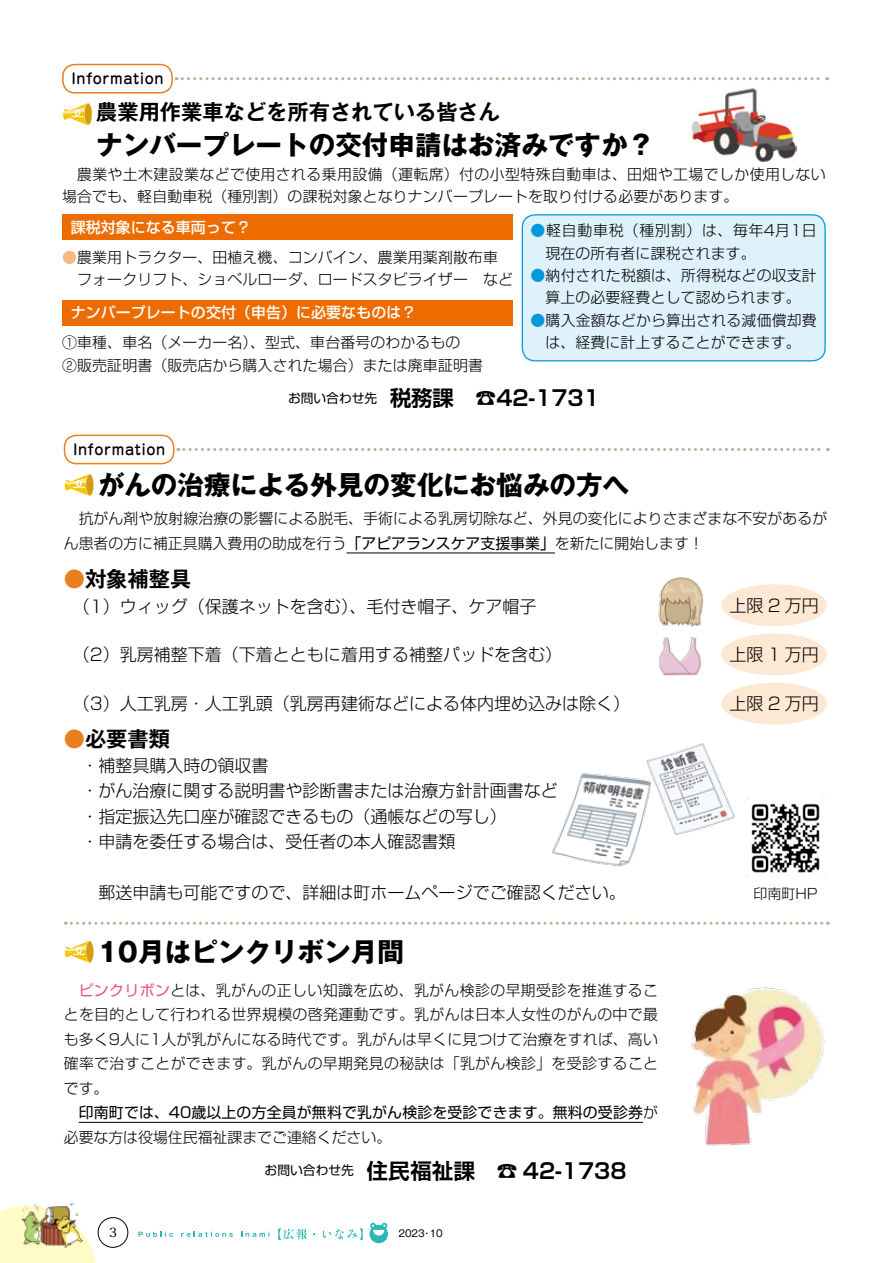
<style>
.page{position:relative;width:893px;height:1263px;background:#fff}
.page>*{position:absolute;margin:0;border:0;box-sizing:border-box;transform-origin:0 0}
.t1{font:700 26.55px "Gothic MB101 Pro";color:#000}
.t2{font:700 21.3px "Shin Go Pro De";color:#000}
.t3{font:700 21.3px "Gothic MB101 Pro De";color:#000}
.t4{font:700 21.3px "Gothic MB101 Pr 6 N De";color:#000}
.t5{font:300 16.95px/25.5px "Shin Go Pr 6 N";color:#000}
.t6{font:300 14.85px/24.5px "Shin Go Pr 6 N";letter-spacing:.005em;color:#000}
.t7{font:300 14.85px/22.4px "Shin Go Pro";letter-spacing:.01em;color:#000}
.t8{font:300 14.85px/22.4px "Shin Go Pro";letter-spacing:.03em;color:#000}
.t9{font:14.85px/24.5px "Shin Go Pr 6 N";letter-spacing:.01em;color:#000}
.t10{font:500 14.85px "Shin Go Pro";letter-spacing:.01em;color:#fff}
.t11{font:500 14.55px "Jun 34 Pro";letter-spacing:.03em;color:#000}
.t12{font:300 14.1px "Shin Go Pro";color:#000}
.t13{font:12.75px "Shin Go Pro";color:#000}
.t14{font:500 12.75px "Koz Min Pro";color:#000}
.t15{font:9.6px "Gothic MB101 Pro";color:#000}
.s1{color:#0099d9}
.s2{color:#f7b981}
.s3{font-weight:400}
.s4{color:#e97f1d}
.s5{font-weight:400;color:#e95383}
.s6{font-weight:300}
</style>
<div class="page">
<svg style="left:0;top:1208px;width:96px;height:55px;background:#fffbce"></svg>
<img style="left:11px;top:1202px;width:80px;height:49px">
<div style="left:522px;top:215px;width:303px;height:146px;background:#dff2fc;border-radius:13px"></div>
<div style="left:522px;top:214px;width:304px;height:147px;border:1px solid #0099d9;border-radius:13px"></div>
<div style="left:98px;top:1217px;width:30px;height:30px;border:1px solid #000;border-radius:50%"></div>
<div style="left:369px;top:1225px;width:19px;height:18px;background:#2bb7b3;border-radius:50%"></div>
<svg style="left:278px;top:1228px;width:29px;height:12px"></svg>
<svg style="left:322px;top:1228px;width:41px;height:12px"></svg>
<svg style="left:138px;top:1231px;width:35px;height:6px"></svg>
<svg style="left:181px;top:1231px;width:52px;height:6px"></svg>
<svg style="left:241px;top:1231px;width:28px;height:6px"></svg>
<svg style="left:370px;top:1223px;width:17px;height:12px"></svg>
<hr style="left:347px;top:553px;width:208px;height:1px;background:#000">
<svg style="left:65px;top:474px;width:29px;height:22px"></svg>
<div style="left:64px;top:435px;width:110px;height:29px;border:2px solid #e97f1d;border-radius:12px"></div>
<svg style="left:178px;top:448px;width:650px;height:3px"></svg>
<div style="left:721px;top:584px;width:106px;height:42px;background:#fce8d3;border-radius:50%"></div>
<div style="left:721px;top:633px;width:106px;height:42px;background:#fce8d3;border-radius:50%"></div>
<div style="left:721px;top:683px;width:106px;height:41px;background:#fce8d3;border-radius:50%"></div>
<img style="left:658px;top:577px;width:46px;height:50px">
<img style="left:659px;top:637px;width:42px;height:39px">
<svg style="left:65px;top:940px;width:29px;height:23px"></svg>
<svg style="left:65px;top:922px;width:763px;height:3px"></svg>
<hr style="left:79px;top:1122px;width:564px;height:1px;background:#000">
<img style="left:691px;top:987px;width:134px;height:159px">
<img style="left:745px;top:797px;width:81px;height:81px">
<img style="left:646px;top:743px;width:89px;height:92px">
<img style="left:552px;top:767px;width:100px;height:100px">
<div style="left:62px;top:214px;width:451px;height:26px;background:#ed6c00"></div>
<div style="left:62px;top:300px;width:451px;height:25px;background:#ed6c00"></div>
<svg style="left:63px;top:103px;width:30px;height:23px"></svg>
<div style="left:62px;top:64px;width:111px;height:30px;border:2px solid #e97f1d;border-radius:12px"></div>
<svg style="left:176px;top:77px;width:652px;height:3px"></svg>
<img style="left:691px;top:88px;width:106px;height:74px">
<p class="t11" style="left:71px;top:67px;width:94px">Information</p>
<h2 class="t3" style="left:96px;top:95px;width:405px">農業用作業車などを所有されている皆さん</h2>
<h1 class="t1" style="left:96px;top:122px;width:560px">ナンバープレートの交付申請はお済みですか?</h1>
<p class="t8" style="left:62px;top:161px;width:765px;text-indent:15px">農業や土木建設業などで使用される乗用設備（運転席）付の小型特殊自動車は、田畑や工場でしか使用しない場合でも、軽自動車税（種別割）の課税対象となりナンバープレートを取り付ける必要があります。</p>
<p class="t7" style="left:545px;top:218px;width:273px;text-indent:-15px"><span class="s1">●</span>軽自動車税（種別割）は、毎年4月1日現在の所有者に課税されます。</p>
<p class="t7" style="left:531px;top:262px;width:288px;text-align:center"><span class="s1">●</span>納付された税額は、所得税などの収支計算上の必要経費として認められます。</p>
<p class="t7" style="left:531px;top:307px;width:288px;text-align:center"><span class="s1">●</span>購入金額などから算出される減価償却費は、経費に計上することができます。</p>
<p class="t10" style="left:71px;top:215px;width:182px">課税対象になる車両って?</p>
<p class="t7" style="left:62px;top:244px;width:452px"><span class="s2">●</span>農業用トラクター、田植え機、コンバイン、農業用薬剤散布車　フォークリフト、ショベルローダ、ロードスタビライザー　など</p>
<p class="t10" style="left:71px;top:300px;width:347px">ナンバープレートの交付（申告）に必要なものは?</p>
<p class="t7" style="left:62px;top:330px;width:422px">①車種、車名（メーカー名）、型式、車台番号のわかるもの<br>②販売証明書（販売店から購入された場合）または廃車証明書</p>
<p class="t11" style="left:73px;top:438px;width:94px">Information</p>
<p class="t13" style="left:288px;top:388px;width:91px">お問い合わせ先</p>
<h2 class="t2" style="left:390px;top:381px;width:65px">税務課</h2>
<h2 class="t2" style="left:475px;top:381px;width:126px">☎42-1731</h2>
<h1 class="t1" style="left:98px;top:463px;width:533px">がんの治療による外見の変化にお悩みの方へ</h1>
<p class="t6" style="left:64px;top:505px;width:765px;text-indent:15px">抗がん剤や放射線治療の影響による脱毛、手術による乳房切除など、外見の変化によりさまざまな不安があるがん患者の方に補正具購入費用の助成を行う<span class="s3">「アピアランスケア支援事業」</span>を新たに開始します!</p>
<h2 class="t4" style="left:64px;top:562px;width:129px"><span class="s4">●</span>対象補整具</h2>
<p class="t5" style="left:73px;top:592px;width:465px">（1）ウィッグ（保護ネットを含む）、毛付き帽子、ケア帽子</p>
<p class="t5" style="left:73px;top:641px;width:491px">（2）乳房補整下着（下着とともに着用する補整パッドを含む(</p>
<p class="t5" style="left:73px;top:690px;width:559px">（3）人工乳房・人工乳頭（乳房再建術などによる体内埋め込みは除く(</p>
<h2 class="t4" style="left:64px;top:721px;width:108px"><span class="s4">●</span>必要書類</h2>
<p class="t5" style="left:81px;top:751px;width:478px">・補整具購入時の領収書<br>・がん治療に関する説明書や診断書または治療方針計画書など・指定振込先口座が確認できるもの（通帳などの写し(<br>・申請を委任する場合は、受任者の本人確認書類</p>
<p class="t5" style="left:81px;top:879px;width:546px">　郵送申請も可能ですので、詳細は町ホームページでご確認ください。</p>
<h1 class="t1" style="left:98px;top:930px;width:308px">10月はピンクリボン月間</h1>
<p class="t6" style="left:64px;top:977px;width:596px;text-align:justify;text-indent:15px"><span class="s5">ピンクリボン</span>とは、乳がんの正しい知識を広め、乳がん検診の早期受診を推進することを目的として行われる世界規模の啓発運動です。乳がんは日本人女性のがんの中で最も多く9人に1人が乳がんになる時代です。乳がんは早くに見つけて治療をすれば、高い確率で治すことができます。乳がんの早期発見の秘訣は「乳がん検診」を受診することです。</p>
<p class="t9" style="left:64px;top:1099px;width:596px;text-indent:15px">印南町では、40歳以上の方全員が無料で乳がん検診を受診できます。無料の受診券<span class="s6">が必要な方は役場住民福祉課までご連絡ください。</span></p>
<h2 class="t2" style="left:496px;top:1153px;width:132px">☎ 42-1738</h2>
<h2 class="t2" style="left:367px;top:1153px;width:110px">住民福祉課</h2>
<p class="t13" style="left:265px;top:1160px;width:91px">お問い合わせ先</p>
<p class="t14" style="left:109px;top:1223px;width:9px">3</p>
<p class="t15" style="left:398px;top:1225px;width:28px">2023</p>
<p class="t15" style="left:430px;top:1225px;width:15px">10</p>
<p class="t15" style="left:422px;top:1225px;width:11px">・</p>
<p class="t5" style="left:729px;top:591px;width:91px">上限 2 万円</p>
<p class="t5" style="left:729px;top:640px;width:91px">上限 1 万円</p>
<p class="t5" style="left:729px;top:689px;width:91px">上限 2 万円</p>
<p class="t12" style="left:753px;top:882px;width:66px">印南町HP</p>
</div>
